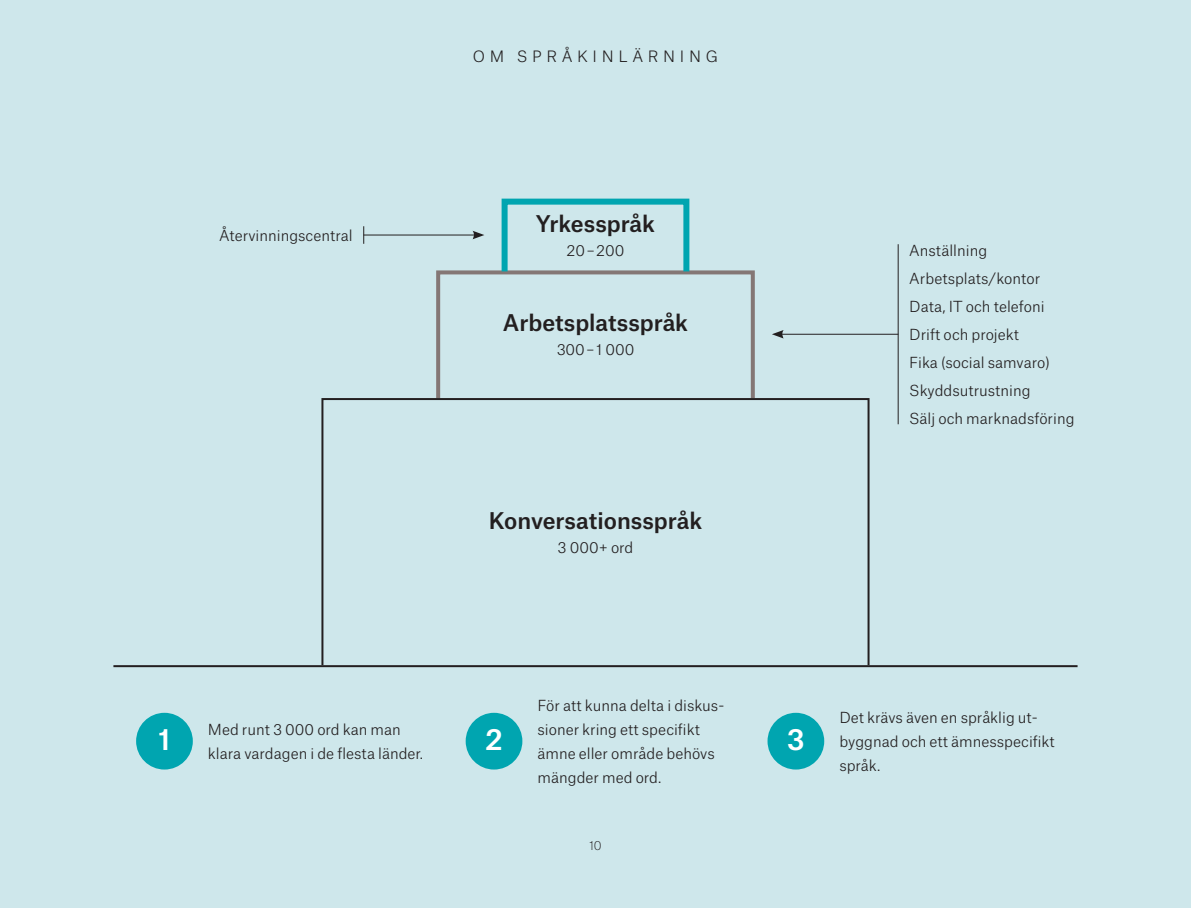
<style>
.page{position:relative;width:1191px;height:908px;background:#fff}
.page>*{position:absolute;margin:0;border:0;box-sizing:border-box;transform-origin:0 0}
.t1{font:500 28px "Atlas Grotesk";color:#fff}
.t2{font:500 22px "Atlas Grotesk";color:#231f20}
.t3{font:300 15px "Atlas Grotesk";letter-spacing:.31em;color:#231f20}
.t4{font:300 14.6px/24px "Atlas Grotesk";color:#231f20}
.t5{font:100 12px "Atlas Grotesk";color:#231f20}
</style>
<div class="page">
<div style="left:0;top:0;width:1191px;height:907px;background:#cee7eb"></div>
<div style="left:436px;top:270px;width:319px;height:130px;border:4px solid #847775"></div>
<div style="left:501px;top:198px;width:188px;height:76px;border:6px solid #00a5b0"></div>
<hr style="left:113px;top:664px;width:964px;height:2px;background:#231f20">
<div style="left:321px;top:398px;width:548px;height:267px;border:2px solid #231f20"></div>
<hr style="left:897px;top:244px;width:1px;height:180px;background:#231f20">
<svg style="left:363px;top:226px;width:1px;height:18px"></svg>
<hr style="left:780px;top:334px;width:118px;height:1px;background:#231f20">
<svg style="left:772px;top:330px;width:11px;height:8px"></svg>
<hr style="left:363px;top:234px;width:113px;height:1px;background:#231f20">
<svg style="left:472px;top:230px;width:12px;height:9px"></svg>
<div style="left:136px;top:712px;width:57px;height:57px;background:#00a5b0;border-radius:50%"></div>
<div style="left:767px;top:712px;width:57px;height:57px;background:#00a5b0;border-radius:50%"></div>
<div style="left:466px;top:712px;width:56px;height:57px;background:#00a5b0;border-radius:50%"></div>
<p class="t4" style="left:219px;top:222px;width:135px">Återvinningscentral</p>
<p class="t3" style="left:473px;top:45px;width:246px">OM SPRÅKINLÄRNING</p>
<p class="t2" style="left:536px;top:205px;width:121px">Yrkesspråk</p>
<p class="t4" style="left:566px;top:237px;width:59px">20 – 200</p>
<p class="t2" style="left:503px;top:305px;width:187px">Arbetsplatsspråk</p>
<p class="t4" style="left:556px;top:336px;width:79px">300 – 1 000</p>
<p class="t1" style="left:158px;top:716px;width:13px">1</p>
<p class="t4" style="left:208px;top:715px;width:217px">Med runt 3 000 ord kan man klara vardagen i de flesta länder.</p>
<p class="t2" style="left:489px;top:502px;width:215px">Konversationsspråk</p>
<p class="t4" style="left:557px;top:533px;width:77px">3 000+ ord</p>
<p class="t1" style="left:485px;top:716px;width:19px">2</p>
<p class="t4" style="left:537px;top:691px;width:188px">För att kunna delta i diskus&shy;sioner kring ett specifikt ämne eller område behövs mängder med ord.</p>
<p class="t5" style="left:589px;top:835px;width:14px">10</p>
<p class="t4" style="left:909px;top:237px;width:79px">Anställning</p>
<p class="t4" style="left:909px;top:265px;width:133px">Arbetsplats/kontor</p>
<p class="t4" style="left:909px;top:293px;width:137px">Data, IT och telefoni</p>
<p class="t4" style="left:909px;top:321px;width:111px">Drift och projekt</p>
<p class="t4" style="left:909px;top:349px;width:142px">Fika (social samvaro)</p>
<p class="t4" style="left:909px;top:377px;width:123px">Skyddsutrustning</p>
<p class="t4" style="left:909px;top:405px;width:167px">Sälj och marknadsföring</p>
<p class="t1" style="left:787px;top:716px;width:19px">3</p>
<p class="t4" style="left:839px;top:703px;width:217px">Det krävs även en språklig ut&shy;byggnad och ett ämnesspecifikt språk.</p>
</div>
